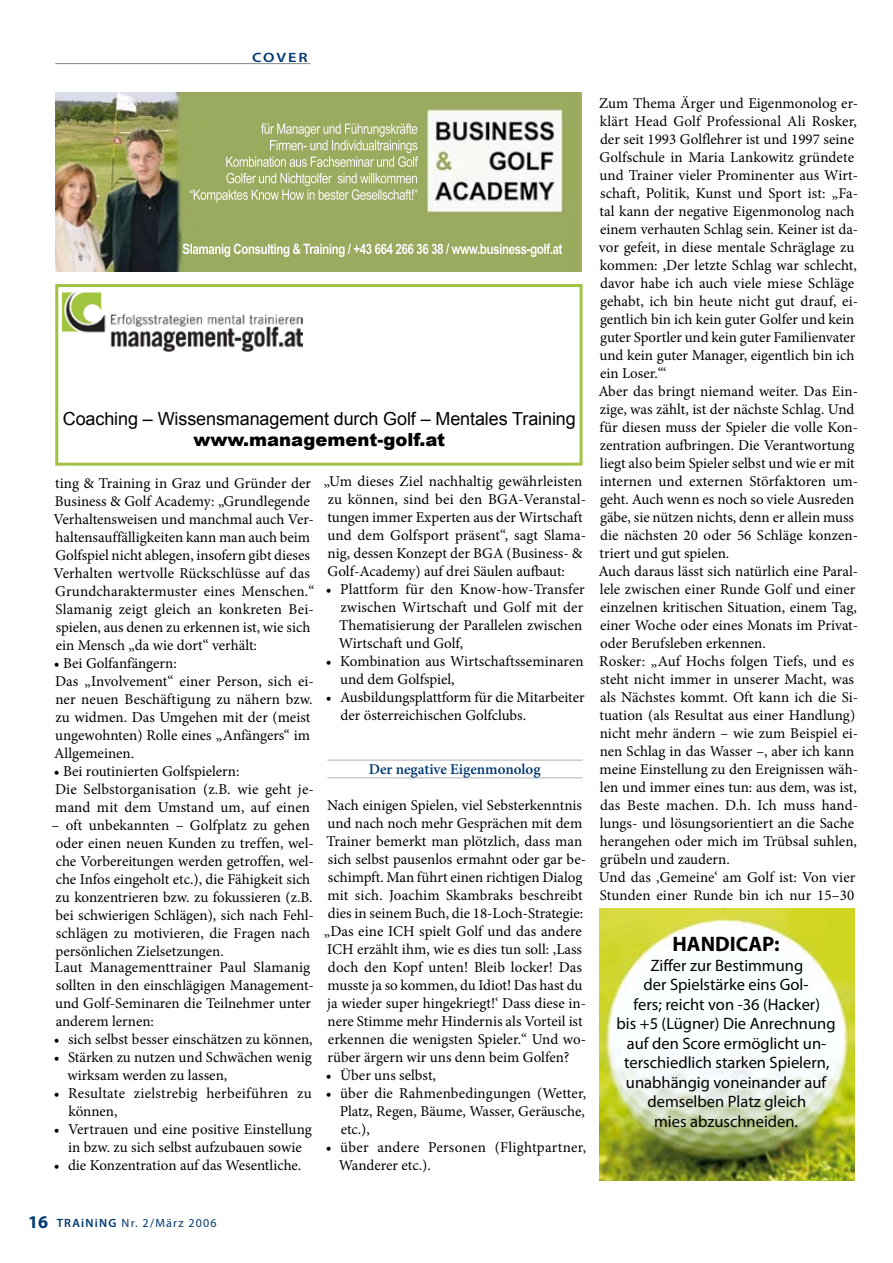
<style>
.page{position:relative;width:893px;height:1263px;background:#fff}
.page>*{position:absolute;margin:0;border:0;box-sizing:border-box;transform-origin:0 0}
.t1{font:700 21px "Myriad Pro";color:#000}
.t2{font:18px "Arial";letter-spacing:-.005em;color:#000}
.t3{font:900 18px "Arial";color:#000}
.t4{font:16.5px/19.5px "Myriad Pro";color:#000;text-align:center}
.t5{font:15px/18px "Minion Pro";color:#000}
.t6{font:15px/18px "Minion Pro";letter-spacing:.02em;color:#000}
.t7{font:600 15px "Minion Pro";color:#003871}
.t8{font:600 13.5px "Myriad Pro";letter-spacing:.12em;color:#003871;scale:1.2 1}
.t9{font:12px "Myriad Pro";letter-spacing:.1em;color:#003871}
.s1{font-weight:700;font-size:18px}
.s2{font-weight:600}
</style>
<div class="page">
<hr style="left:55px;top:63px;width:255px;height:1px;background:#878889">
<hr style="left:327px;top:760px;width:256px;height:1px;background:#b1b2b4">
<hr style="left:327px;top:777px;width:256px;height:1px;background:#b1b2b4">
<img style="left:55px;top:93px;width:527px;height:178px">
<img style="left:63px;top:292px;width:239px;height:60px">
<div style="left:55px;top:284px;width:528px;height:182px;border:3px solid #a1c440"></div>
<img style="left:600px;top:909px;width:255px;height:271px">
<p class="t8" style="left:252px;top:49px;width:45px">COVER</p>
<p class="t2" style="left:63px;top:408px;width:514px">Coaching – Wissensmanagement durch Golf – Mentales Training</p>
<p class="t3" style="left:194px;top:430px;width:253px">www.management-golf.at</p>
<p class="t5" style="left:53px;top:474px;width:262px">ting &amp; Training in Graz und Gründer der Business &amp; Golf Academy: „Grundlegende Verhaltensweisen und manchmal auch Ver&shy;haltensauffälligkeiten kann man auch beim Golfspiel nicht ablegen, insofern gibt dieses Verhalten wertvolle Rückschlüsse auf das Grundcharaktermuster eines Menschen.“ Slamanig zeigt gleich an konkreten Bei&shy;spielen, aus denen zu erkennen ist, wie sich ein Mensch „da wie dort“ verhält:</p>
<p class="t5" style="left:54px;top:654px;width:262px">• Bei Golfanfängern:<br>Das „Involvement“ einer Person, sich ei&shy;ner neuen Beschäftigung zu nähern bzw. zu widmen. Das Umgehen mit der (meist ungewohnten) Rolle eines „Anfängers“ im<br>Allgemeinen.</p>
<p class="t5" style="left:54px;top:762px;width:262px">• Bei routinierten Golfspielern:<br>Die Selbstorganisation (z.B. wie geht je&shy;mand mit dem Umstand um, auf einen</p>
<p class="t5" style="left:52px;top:816px;width:264px">– oft unbekannten – Golfplatz zu gehen oder einen neuen Kunden zu treffen, wel&shy;che Vorbereitungen werden getroffen, wel&shy;che Infos eingeholt etc.), die Fähigkeit sich zu konzentrieren bzw. zu fokussieren (z.B. bei schwierigen Schlägen), sich nach Fehl&shy;schlägen zu motivieren, die Fragen nach persönlichen Zielsetzungen.</p>
<p class="t5" style="left:55px;top:958px;width:261px">Laut Managementtrainer Paul Slamanig sollten in den einschlägigen Management&shy;und Golf-Seminaren die Teilnehmer unter anderem lernen:</p>
<p class="t5" style="left:54px;top:1030px;width:260px">• sich selbst besser einschätzen zu können,</p>
<p class="t5" style="left:67px;top:1048px;width:246px;text-indent:-14px">• Stärken zu nutzen und Schwächen wenig wirksam werden zu lassen,</p>
<p class="t6" style="left:68px;top:1084px;width:245px;text-indent:-15px">• Resultate zielstrebig herbeiführen zu können,</p>
<p class="t5" style="left:54px;top:1120px;width:260px;text-align:center">• Vertrauen und eine positive Einstellung in bzw. zu sich selbst aufzubauen sowie</p>
<p class="t5" style="left:54px;top:1156px;width:249px">• die Konzentration auf das Wesentliche.</p>
<p class="t5" style="left:324px;top:472px;width:264px">„Um dieses Ziel nachhaltig gewährleisten zu können, sind bei den BGA-Veranstal&shy;tungen immer Experten aus der Wirtschaft und dem Golfsport präsent“, sagt Slama&shy;nig, dessen Konzept der BGA (Business- &amp; Golf-Academy) auf drei Säulen aufbaut:</p>
<p class="t5" style="left:339px;top:580px;width:247px;text-indent:-13px">• Plattform für den Know-how-Transfer zwischen Wirtschaft und Golf mit der Thematisierung der Parallelen zwischen Wirtschaft und Golf,</p>
<p class="t5" style="left:340px;top:652px;width:245px;text-indent:-14px">• Kombination aus Wirtschaftsseminaren und dem Golfspiel,</p>
<p class="t5" style="left:341px;top:688px;width:246px;text-indent:-15px">• Ausbildungsplattform für die Mitarbeiter der österreichischen Golfclubs.</p>
<p class="t7" style="left:369px;top:760px;width:173px">Der negative Eigenmonolog</p>
<p class="t5" style="left:324px;top:796px;width:264px">Nach einigen Spielen, viel Sebsterkenntnis und nach noch mehr Gesprächen mit dem Trainer bemerkt man plötzlich, dass man sich selbst pausenlos ermahnt oder gar be&shy;schimpft. Man führt einen richtigen Dialog mit sich. Joachim Skambraks beschreibt dies in seinem Buch, die 18-Loch-Strategie: „Das eine ICH spielt Golf und das andere ICH erzählt ihm, wie es dies tun soll: ,Lass doch den Kopf unten! Bleib locker! Das musste ja so kommen, du Idiot! Das hast du ja wieder super hingekriegt!‘ Dass diese in&shy;nere Stimme mehr Hindernis als Vorteil ist erkennen die wenigsten Spieler.“ Und wo&shy;rüber ärgern wir uns denn beim Golfen?</p>
<p class="t5" style="left:326px;top:1066px;width:112px">• Über uns selbst,</p>
<p class="t5" style="left:340px;top:1084px;width:248px;text-align:justify;text-indent:-14px">• über die Rahmenbedingungen (Wetter, Platz, Regen, Bäume, Wasser, Geräusche, etc.),</p>
<p class="t5" style="left:339px;top:1138px;width:249px;text-indent:-13px">• über andere Personen (Flightpartner,<br>Wan-derer etc.).</p>
<p class="t5" style="left:598px;top:94px;width:261px">Zum Thema Ärger und Eigenmonolog er&shy;klärt Head Golf Professional Ali Rosker, der seit 1993 Golflehrer ist und 1997 seine Golfschule in Maria Lankowitz gründete und Trainer vieler Prominenter aus Wirt&shy;schaft, Politik, Kunst und Sport ist: „Fa&shy;tal kann der negative Eigenmonolog nach einem verhauten Schlag sein. Keiner ist da&shy;vor gefeit, in diese mentale Schräglage zu kommen: ,Der letzte Schlag war schlecht, davor habe ich auch viele miese Schläge gehabt, ich bin heute nicht gut drauf, ei&shy;gentlich bin ich kein guter Golfer und kein guter Sportler und kein guter Familienvater und kein guter Manager, eigentlich bin ich ein Loser.“‘<br>Aber das bringt niemand weiter. Das Ein&shy;zige, was zählt, ist der nächste Schlag. Und für diesen muss der Spieler die volle Kon&shy;zentration aufbringen. Die Verantwortung liegt also beim Spieler selbst und wie er mit internen und externen Störfaktoren um&shy;geht. Auch wenn es noch so viele Ausreden gäbe, sie nützen nichts, denn er allein muss die nächsten 20 oder 56 Schläge konzen&shy;triert und gut spielen.<br>Auch daraus lässt sich natürlich eine Paral&shy;lele zwischen einer Runde Golf und einer einzelnen kritischen Situation, einem Tag, einer Woche oder eines Monats im Privat&shy;oder Berufsleben erkennen.<br>Rosker: „Auf Hochs folgen Tiefs, und es steht nicht immer in unserer Macht, was als Nächstes kommt. Oft kann ich die Si&shy;tuation (als Resultat aus einer Handlung) nicht mehr ändern – wie zum Beispiel ei&shy;nen Schlag in das Wasser –, aber ich kann meine Einstellung zu den Ereignissen wäh&shy;len und immer eines tun: aus dem, was ist, das Beste machen. D.h. Ich muss hand&shy;lungs- und lösungsorientiert an die Sache herangehen oder mich im Trübsal suhlen, grübeln und zaudern.<br>Und das ,Gemeine‘ am Golf ist: Von vier Stunden einer Runde bin ich nur 15–30</p>
<h1 class="t1" style="left:672px;top:930px;width:109px">HANDICAP:</h1>
<p class="t4" style="left:617px;top:955px;width:221px">Ziffer zur Bestimmung<br>der Spielstärke eins Gol-<br>fers; reicht von -36 (Hacker)<br>bis +5 (Lügner) Die Anrechnung auf den Score ermöglicht un&shy;terschiedlich starken Spielern, unabhängig voneinander auf demselben Platz gleich<br>mies abzuschneiden.</p>
<p class="t9" style="left:28px;top:1216px;width:190px"><span class="s1">16</span> <span class="s2">TRAINING</span> Nr. 2/März 2006</p>
</div>
